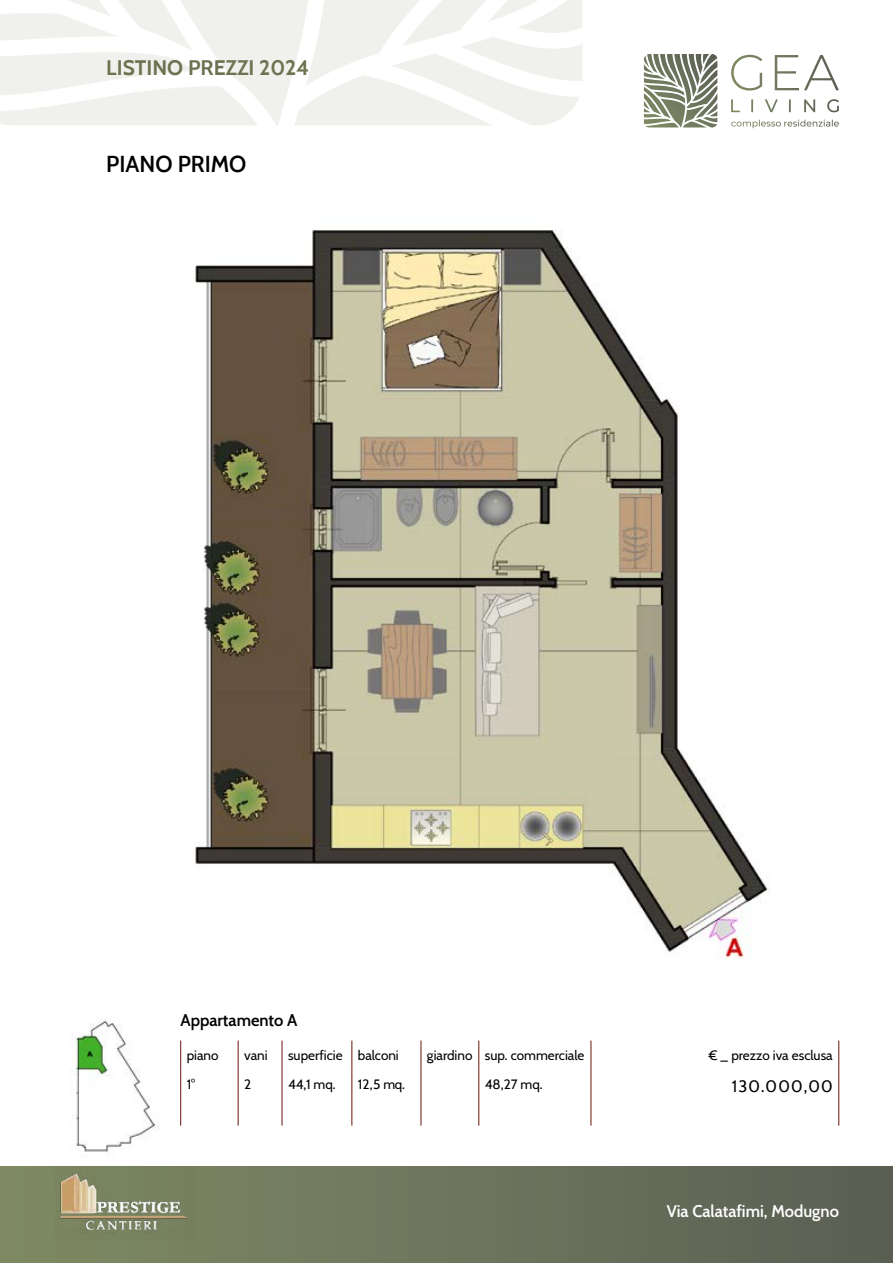
<style>
.page{position:relative;width:893px;height:1263px;background:#fff}
.page>*{position:absolute;margin:0;border:0;box-sizing:border-box;transform-origin:0 0}
.t1{font:600 22.5px "Cabin";color:#000}
.t2{font:700 21px "Cabin";color:#6d7250}
.t3{font:600 16.5px "Cabin";color:#fff}
.t4{font:600 16.5px "Cabin";color:#000}
.t5{font:16.5px "Cabin";letter-spacing:.08em;color:#000}
.t6{font:13.5px "Cabin";color:#000}
</style>
<div class="page">
<svg style="left:0;top:0;width:582px;height:125px;fill:#f0f1ed"></svg>
<svg style="left:731px;top:55px;width:108px;height:72px"></svg>
<svg style="left:644px;top:54px;width:73px;height:54px"></svg>
<div style="left:0;top:1167px;width:893px;height:96px;background:linear-gradient(to right,#7f8b64,#5b5f54)"></div>
<img style="left:54px;top:1166px;width:140px;height:73px">
<img style="left:70px;top:1020px;width:90px;height:132px">
<hr style="left:180px;top:1040px;width:1px;height:30px;background:#691308">
<hr style="left:238px;top:1040px;width:1px;height:30px;background:#691308">
<hr style="left:282px;top:1040px;width:1px;height:30px;background:#691308">
<hr style="left:352px;top:1040px;width:1px;height:30px;background:#691308">
<hr style="left:421px;top:1040px;width:1px;height:30px;background:#691308">
<hr style="left:479px;top:1040px;width:1px;height:30px;background:#691308">
<hr style="left:591px;top:1040px;width:1px;height:30px;background:#691308">
<hr style="left:838px;top:1040px;width:1px;height:30px;background:#691308">
<hr style="left:180px;top:1070px;width:1px;height:56px;background:#691308">
<hr style="left:238px;top:1070px;width:1px;height:56px;background:#691308">
<hr style="left:282px;top:1070px;width:1px;height:56px;background:#691308">
<hr style="left:352px;top:1070px;width:1px;height:56px;background:#691308">
<hr style="left:421px;top:1070px;width:1px;height:56px;background:#691308">
<hr style="left:479px;top:1070px;width:1px;height:56px;background:#691308">
<hr style="left:591px;top:1070px;width:1px;height:56px;background:#691308">
<hr style="left:838px;top:1070px;width:1px;height:56px;background:#691308">
<img style="left:194px;top:230px;width:576px;height:729px">
<h2 class="t2" style="left:106px;top:51px;width:205px">LISTINO PREZZI 2024</h2>
<h1 class="t1" style="left:106px;top:146px;width:142px">PIANO PRIMO</h1>
<p class="t4" style="left:180px;top:1007px;width:118px">Appartamento A</p>
<p class="t6" style="left:187px;top:1044px;width:33px">piano</p>
<p class="t6" style="left:244px;top:1044px;width:25px">vani</p>
<p class="t6" style="left:288px;top:1044px;width:112px">superficie balconi</p>
<p class="t6" style="left:427px;top:1044px;width:159px">giardino sup. commerciale</p>
<p class="t6" style="left:709px;top:1044px;width:125px">€ _ prezzo iva esclusa</p>
<p class="t6" style="left:187px;top:1074px;width:10px">1°</p>
<p class="t6" style="left:244px;top:1074px;width:9px">2</p>
<p class="t6" style="left:288px;top:1074px;width:49px">44,1 mq.</p>
<p class="t6" style="left:358px;top:1074px;width:49px">12,5 mq.</p>
<p class="t6" style="left:485px;top:1074px;width:59px">48,27 mq.</p>
<p class="t5" style="left:732px;top:1073px;width:103px">130.000,00</p>
<p class="t3" style="left:667px;top:1198px;width:174px">Via Calatafimi, Modugno</p>
</div>
